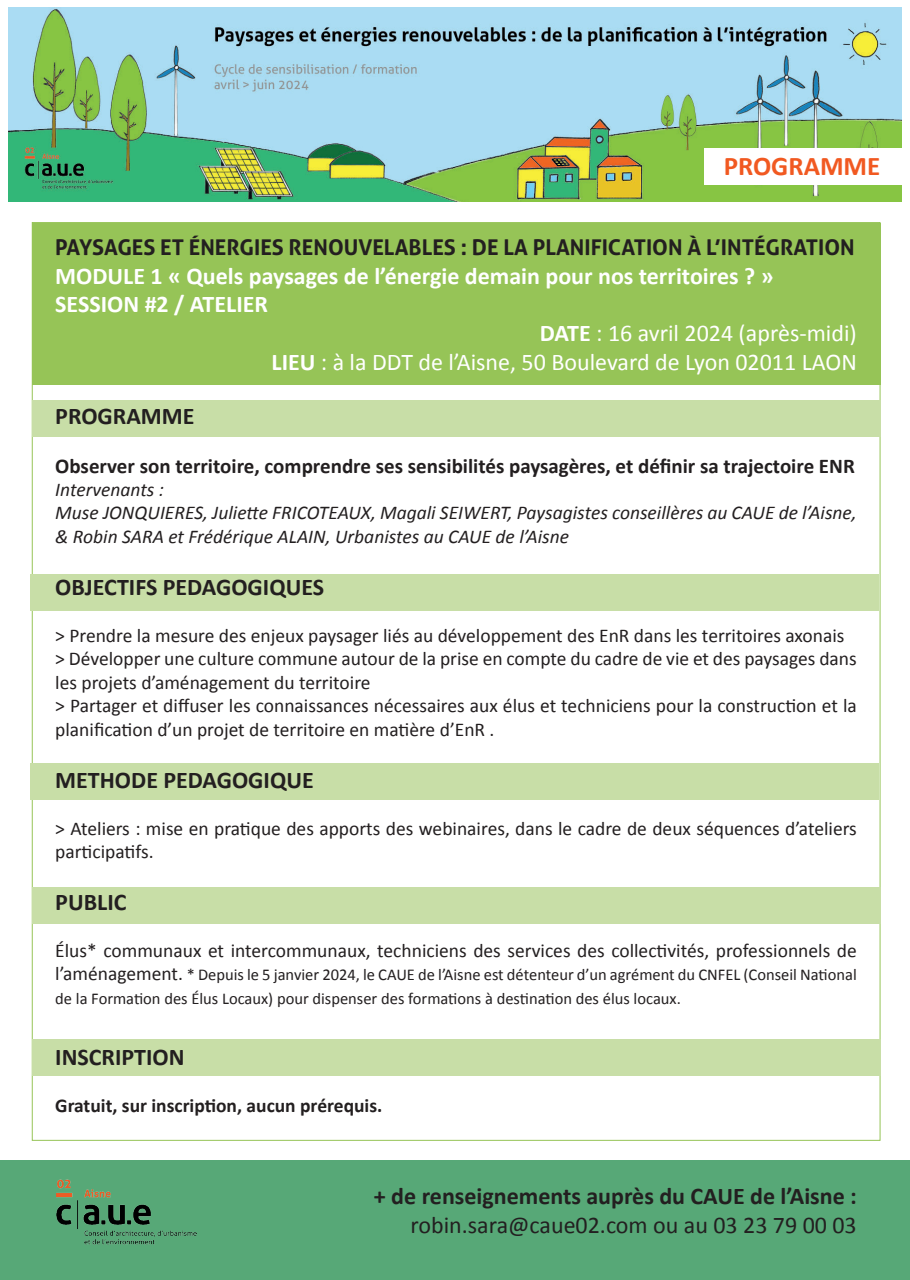
<style>
.page{position:relative;width:910px;height:1280px;background:#fff}
.page>*{position:absolute;margin:0;border:0;box-sizing:border-box;transform-origin:0 0}
.t1{font:700 27px "Calibri";color:#f15921}
.t2{font:700 24px "Calibri";color:#231f20}
.t3{font:700 24px "Calibri";color:#fff}
.t4{font:24px "Calibri";color:#fff}
.t5{font:24px "Calibri";color:#231f20}
.t6{font:700 21.75px "Aller";color:#231f20}
.t7{font:700 21px "Calibri";color:#231f20}
.t8{font:19.5px/23.4px "Calibri";color:#231f20}
.t9{font:italic 19.5px/23.4px "Calibri";color:#231f20}
.t10{font:700 19.5px "Calibri";color:#231f20}
.t11{font:16.5px/23.4px "Calibri";color:#231f20}
.s1{font-weight:700}
.s2{font-size:19.5px}
</style>
<div class="page">
<div style="left:31px;top:574px;width:848px;height:36px;background:#c8dea7"></div>
<div style="left:31px;top:763px;width:848px;height:36px;background:#c8dea7"></div>
<div style="left:0;top:1161px;width:910px;height:119px;background:#57a877"></div>
<div style="left:32px;top:223px;width:848px;height:162px;background:#96c457"></div>
<div style="left:32px;top:888px;width:848px;height:36px;background:#c8dea7"></div>
<div style="left:32px;top:1040px;width:848px;height:36px;background:#c8dea7"></div>
<div style="left:32px;top:401px;width:848px;height:36px;background:#c8dea7"></div>
<img style="left:9px;top:8px;width:892px;height:194px">
<div style="left:703px;top:149px;width:198px;height:36px;background:#fff"></div>
<img style="left:57px;top:1179px;width:139px;height:66px">
<h1 class="t1" style="left:724px;top:149px;width:158px">PROGRAMME</h1>
<p class="t6" style="left:55px;top:234px;width:801px">PAYSAGES ET ÉNERGIES RENOUVELABLES : DE LA PLANIFICATION À L’INTÉGRATION</p>
<p class="t3" style="left:55px;top:260px;width:720px">MODULE 1 « Quels paysages de l’énergie demain pour nos territoires ? »</p>
<p class="t3" style="left:55px;top:289px;width:214px">SESSION #2 / ATELIER</p>
<p class="t4" style="left:540px;top:318px;width:318px"><span class="s1">DATE</span> : 16 avril 2024 (après-midi)</p>
<p class="t4" style="left:272px;top:347px;width:587px"><span class="s1">LIEU</span> : à la DDT de l’Aisne, 50 Boulevard de Lyon 02011 LAON</p>
<p class="t2" style="left:55px;top:401px;width:141px">PROGRAMME</p>
<p class="t7" style="left:55px;top:452px;width:801px">Observer son territoire, comprendre ses sensibilités paysagères, et définir sa trajectoire ENR</p>
<p class="t9" style="left:55px;top:477px;width:803px">Intervenants :<br>Muse JONQUIERES, Juliette FRICOTEAUX, Magali SEIWERT, Paysagistes conseillères au CAUE de l’Aisne, &amp; Robin SARA et Frédérique ALAIN, Urbanistes au CAUE de l’Aisne</p>
<p class="t2" style="left:55px;top:572px;width:271px">OBJECTIFS PEDAGOGIQUES</p>
<p class="t8" style="left:55px;top:624px;width:803px">&gt; Prendre la mesure des enjeux paysager liés au développement des EnR dans les territoires axonais &gt; Développer une culture commune autour de la prise en compte du cadre de vie et des paysages dans les projets d’aménagement du territoire<br>&gt; Partager et diffuser les connaissances nécessaires aux élus et techniciens pour la construction et la planification d’un projet de territoire en matière d’EnR .</p>
<p class="t2" style="left:55px;top:764px;width:260px">METHODE PEDAGOGIQUE</p>
<p class="t8" style="left:55px;top:816px;width:803px">&gt; Ateliers : mise en pratique des apports des webinaires, dans le cadre de deux séquences d’ateliers participatifs.</p>
<p class="t2" style="left:55px;top:887px;width:73px">PUBLIC</p>
<p class="t8" style="left:55px;top:939px;width:803px">Élus* communaux et intercommunaux, techniciens des services des collectivités, professionnels de</p>
<p class="t11" style="left:55px;top:963px;width:803px"><span class="s2">l’aménagement.</span> * Depuis le 5 janvier 2024, le CAUE de l’Aisne est détenteur d’un agrément du CNFEL (Conseil National de la Formation des Élus Locaux) pour dispenser des formations à destination des élus locaux.</p>
<p class="t2" style="left:55px;top:1042px;width:131px">INSCRIPTION</p>
<p class="t10" style="left:55px;top:1093px;width:329px">Gratuit, sur inscription, aucun prérequis.</p>
<p class="t2" style="left:374px;top:1181px;width:484px">+ de renseignements auprès du CAUE de l’Aisne :</p>
<p class="t5" style="left:410px;top:1210px;width:448px">robin.sara@caue02.com ou au 03 23 79 00 03</p>
</div>
